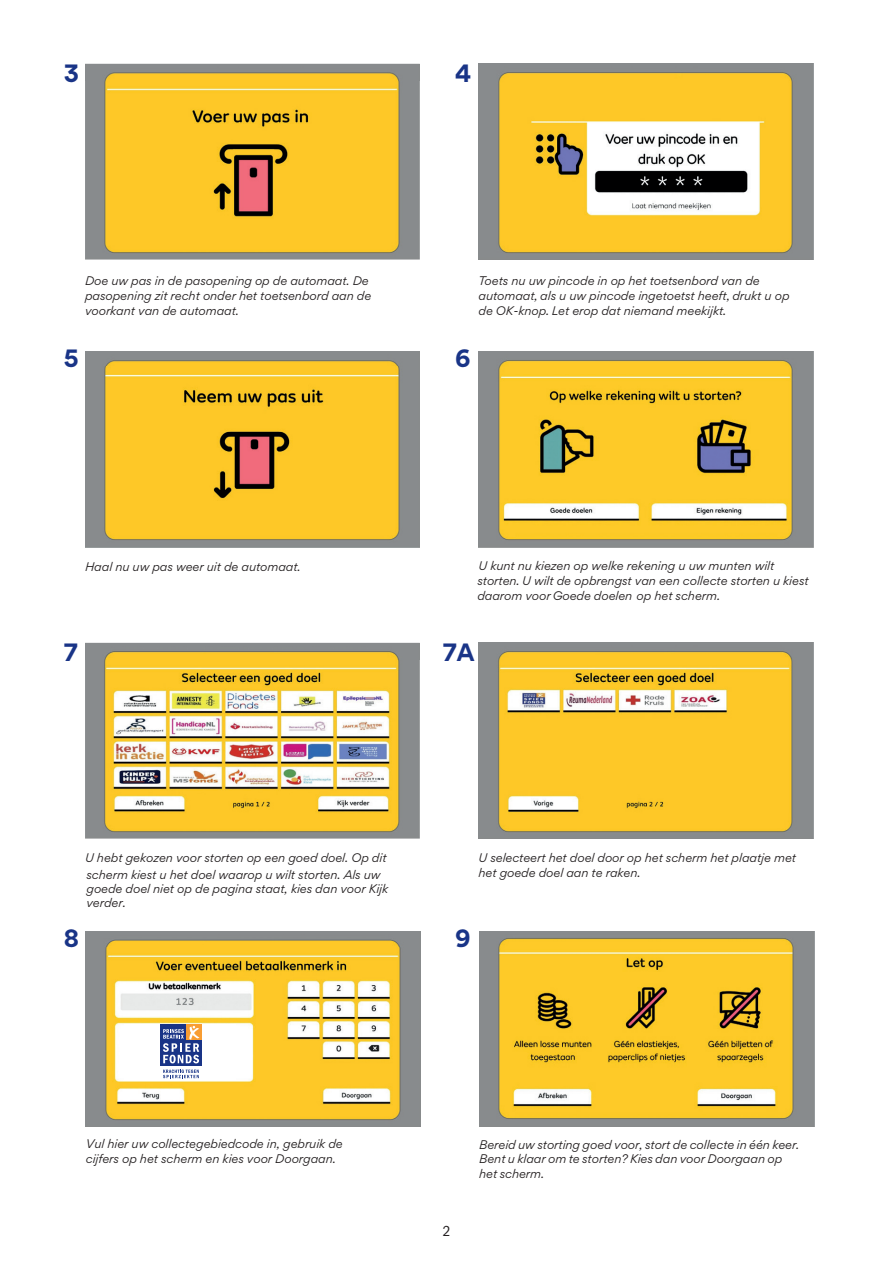
<style>
.page{position:relative;width:893px;height:1263px;background:#fff}
.page>*{position:absolute;margin:0;border:0;box-sizing:border-box;transform-origin:0 0}
.t1{font:700 24px "Gordita";color:#193487}
.t2{font:condensed 15px "ITC Franklin Gothic Std";color:#231f20}
.t3{font:italic 12px/14.7px "Gordita";color:#231f20}
</style>
<div class="page">
<img style="left:85px;top:80px;width:335px;height:180px">
<img style="left:85px;top:64px;width:335px;height:16px">
<img style="left:478px;top:64px;width:335px;height:196px">
<img style="left:85px;top:365px;width:335px;height:182px">
<img style="left:85px;top:352px;width:335px;height:13px">
<img style="left:478px;top:352px;width:335px;height:195px">
<img style="left:85px;top:659px;width:335px;height:179px">
<img style="left:85px;top:643px;width:335px;height:16px">
<img style="left:478px;top:643px;width:335px;height:195px">
<img style="left:479px;top:931px;width:335px;height:196px">
<img style="left:86px;top:946px;width:335px;height:181px">
<img style="left:86px;top:931px;width:335px;height:15px">
<div style="left:124px;top:1024px;width:112px;height:56px;background:#fff"></div>
<div style="left:160px;top:1024px;width:42px;height:42px;background:#193487"></div>
<div style="left:186px;top:1024px;width:16px;height:16px;background:#f89d33"></div>
<svg style="left:163px;top:1069px;width:36px;height:9px"></svg>
<svg style="left:163px;top:1026px;width:36px;height:37px"></svg>
<h1 class="t1" style="left:64px;top:55px;width:17px">3</h1>
<h1 class="t1" style="left:455px;top:55px;width:18px">4</h1>
<p class="t3" style="left:85px;top:274px;width:288px">Doe uw pas in de pasopening op de automaat. De pasopening zit recht onder het toetsenbord aan de voorkant van de automaat.</p>
<p class="t3" style="left:478px;top:274px;width:313px">Toets nu uw pincode in op het toetsenbord van de automaat, als u uw pincode ingetoetst heeft, drukt u op de OK-knop. Let erop dat niemand meekijkt.</p>
<h1 class="t1" style="left:64px;top:340px;width:16px">5</h1>
<h1 class="t1" style="left:455px;top:340px;width:17px">6</h1>
<p class="t3" style="left:85px;top:559px;width:217px">Haal nu uw pas weer uit de automaat.</p>
<p class="t3" style="left:477px;top:558px;width:333px">U kunt nu kiezen op welke rekening u uw munten wilt storten. U wilt de opbrengst van een collecte storten u kiest daarom voor Goede doelen op het scherm.</p>
<h1 class="t1" style="left:64px;top:634px;width:16px">7</h1>
<h1 class="t1" style="left:443px;top:634px;width:33px">7A</h1>
<p class="t3" style="left:85px;top:850px;width:303px;line-height:16.4px">U hebt gekozen voor storten op een goed doel. Op dit scherm kiest u het doel waarop u wilt storten. Als uw</p>
<p class="t3" style="left:87px;top:881px;width:303px">goede doel niet op de pagina staat, kies dan voor Kijk verder.</p>
<h1 class="t1" style="left:64px;top:921px;width:17px">8</h1>
<h1 class="t1" style="left:455px;top:921px;width:17px">9</h1>
<p class="t3" style="left:478px;top:850px;width:319px">U selecteert het doel door op het scherm het plaatje met het goede doel aan te raken.</p>
<p class="t3" style="left:86px;top:1136px;width:258px">Vul hier uw collectegebiedcode in, gebruik de cijfers op het scherm en kies voor Doorgaan.</p>
<p class="t2" style="left:443px;top:1222px;width:9px">2</p>
<p class="t3" style="left:479px;top:1137px;width:322px">Bereid uw storting goed voor, stort de collecte in één keer.<br>Bent u klaar om te storten? Kies dan voor Doorgaan op het scherm.</p>
</div>
